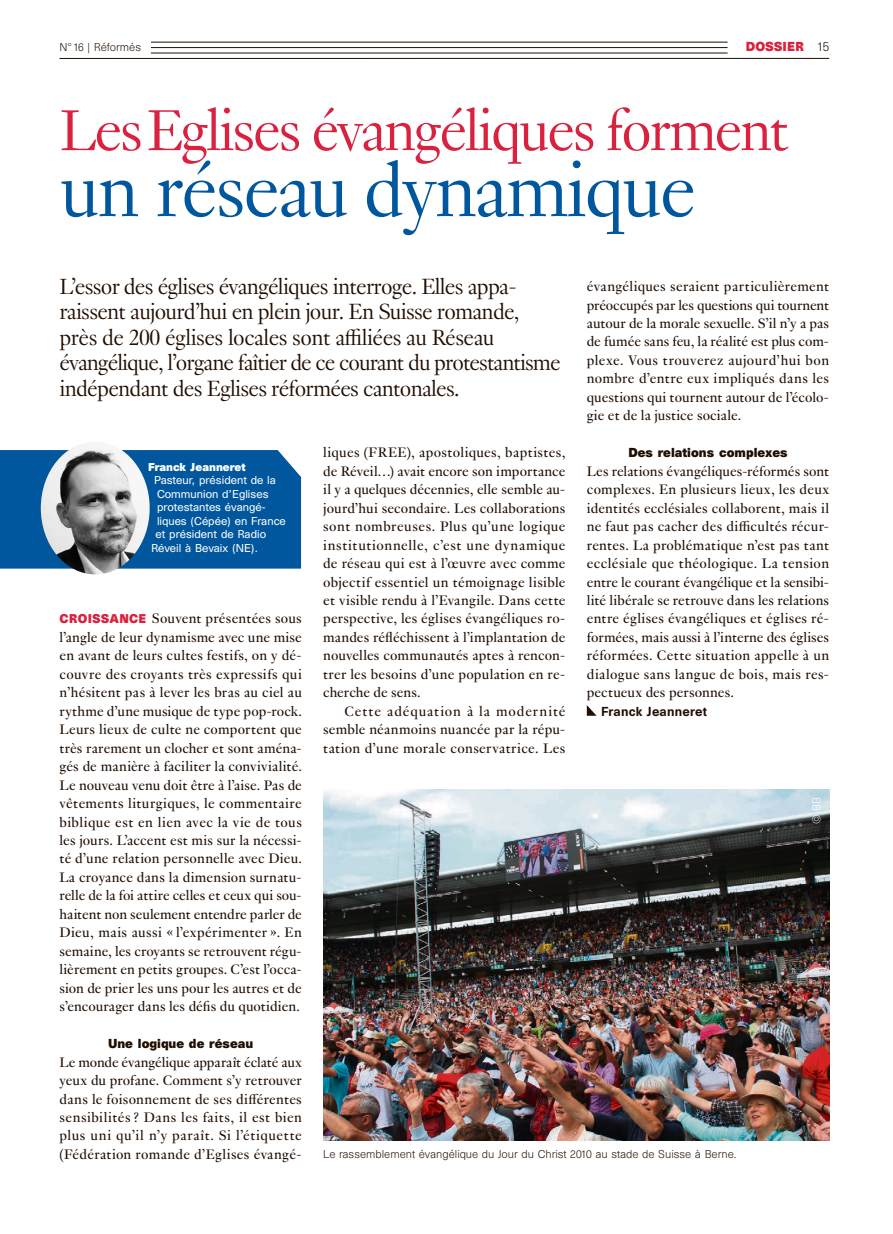
<style>
.page{position:relative;width:893px;height:1234px;background:#fff}
.page>*{position:absolute;margin:0;border:0;box-sizing:border-box;transform-origin:0 0}
.REF_Titres_indd{font:300 82.5px "Genath";letter-spacing:-.03em;color:#00579d}
.REF_Titres_indd-2{font:300 63px "Genath";letter-spacing:-.04em;color:#d9223f}
.REF_Chapeaux_indd{font:300 24px/25.5px "Genath";letter-spacing:-.03em;color:#200e00}
.REF_Texte_indd{font:15px/18.5px "Genath";letter-spacing:.015em;color:#200e00;text-align:justify}
.REF_Intertitre_indd{font:700 12px "Unica SB";color:#200e00}
.REF_Texte_indd-2{font:500 12px "Unica SB";letter-spacing:.015em;color:#200e00}
.t1{font:700 12px "Unica SB";color:#d9223f}
.REF_legendes_copyrig{font:10.5px "Unica SB";color:#fff}
.REF_legendes_copyrig-2{font:300 10.5px "Unica SB";color:#200e00}
.REF_legendes_copyrig-3{font:700 10.5px "Unica SB";color:#fff}
.REF_legendes_copyrig-4{font:300 10.5px "Unica SB";color:#fff}
.s1{font-weight:300;color:#200e00}
.s2{font-family:"Unica SB";font-weight:700;font-size:11.7px;color:#d9223f}
</style>
<div class="page">
<img style="left:41px;top:442px;width:109px;height:132px">
<svg style="left:0;top:447px;width:302px;height:121px;background:#3973a1"></svg>
<img style="left:323px;top:789px;width:506px;height:351px">
<svg style="left:587px;top:705px;width:9px;height:10px"></svg>
<hr style="left:60px;top:58px;width:769px;height:1px;background:#200e00">
<hr style="left:151px;top:53px;width:577px;height:1px;background:#200e00">
<hr style="left:151px;top:47px;width:577px;height:1px;background:#200e00">
<hr style="left:151px;top:42px;width:577px;height:1px;background:#200e00">
<p class="REF_legendes_copyrig-2" style="left:60px;top:41px;width:83px">N° 16 | Réformés</p>
<p class="t1" style="left:746px;top:39px;width:85px">DOSSIER <span class="s1">15</span></p>
<p class="REF_Titres_indd-2" style="left:60px;top:86px;width:731px">Les Eglises évangéliques forment</p>
<p class="REF_Titres_indd" style="left:60px;top:132px;width:638px">un réseau dynamique</p>
<p class="REF_Chapeaux_indd" style="left:60px;top:271px;width:462px">L’essor des églises évangéliques interroge. Elles appa&shy;raissent aujourd’hui en plein jour. En Suisse romande,</p>
<p class="REF_Chapeaux_indd" style="left:60px;top:322px;width:436px">près de 200 églises locales sont affiliées au Réseau</p>
<p class="REF_Chapeaux_indd" style="left:60px;top:348px;width:503px">évangélique, l’organe faîtier de ce courant du protestantisme</p>
<p class="REF_Chapeaux_indd" style="left:60px;top:373px;width:401px">indépendant des Eglises réformées cantonales.</p>
<p class="REF_Texte_indd" style="left:587px;top:276px;width:244px">évangéliques seraient particulièrement préoccupés par les questions qui tournent autour de la morale sexuelle. S’il n’y a pas de fumée sans feu, la réalité est plus com&shy;plexe. Vous trouverez aujourd’hui bon nombre d’entre eux impliqués dans les questions qui tournent autour de l’écolo&shy;gie et de la justice sociale.</p>
<p class="REF_Intertitre_indd" style="left:628px;top:445px;width:161px">Des relations complexes</p>
<p class="REF_Texte_indd" style="left:587px;top:460px;width:244px">Les relations évangéliques-réformés sont complexes. En plusieurs lieux, les deux identités ecclésiales collaborent, mais il ne faut pas cacher des difficultés récur&shy;rentes. La problématique n’est pas tant ecclésiale que théologique. La tension entre le courant évangélique et la sensibi&shy;lité libérale se retrouve dans les relations entre églises évangéliques et églises ré&shy;formées, mais aussi à l’interne des églises réformées. Cette situation appelle à un dialogue sans langue de bois, mais res&shy;pectueux des personnes.</p>
<p class="REF_Texte_indd-2" style="left:601px;top:703px;width:107px">Franck Jeanneret</p>
<p class="REF_Texte_indd" style="left:323px;top:442px;width:244px">liques (FREE), apostoliques, baptistes, de Réveil…) avait encore son importance il y a quelques décennies, elle semble au&shy;jourd’hui secondaire. Les collaborations sont nombreuses. Plus qu’une logique institutionnelle, c’est une dynamique de réseau qui est à l’œuvre avec comme objectif essentiel un témoignage lisible et visible rendu à l’Evangile. Dans cette perspective, les églises évangéliques ro&shy;mandes réfléchissent à l’implantation de nouvelles communautés aptes à rencon&shy;trer les besoins d’une population en re&shy;cherche de sens.</p>
<p class="REF_Texte_indd" style="left:323px;top:700px;width:244px;text-indent:21px">Cette adéquation à la modernité semble néanmoins nuancée par la répu&shy;tation d’une morale conservatrice. Les</p>
<p class="REF_legendes_copyrig-3" style="left:148px;top:460px;width:99px">Franck Jeanneret</p>
<p class="REF_legendes_copyrig" style="left:154px;top:474px;width:123px">Pasteur, président de la</p>
<p class="REF_legendes_copyrig" style="left:157px;top:487px;width:113px">Communion d’Eglises</p>
<p class="REF_legendes_copyrig" style="left:157px;top:501px;width:110px">protestantes évangé-</p>
<p class="REF_legendes_copyrig" style="left:157px;top:514px;width:130px">liques (Cépée) en France</p>
<p class="REF_legendes_copyrig" style="left:156px;top:528px;width:112px">et président de Radio</p>
<p class="REF_legendes_copyrig" style="left:151px;top:541px;width:109px">Réveil à Bevaix (NE).</p>
<p class="REF_Texte_indd" style="left:60px;top:608px;width:244px"><span class="s2">CROISSANCE</span> Souvent présentées sous l’angle de leur dynamisme avec une mise en avant de leurs cultes festifs, on y dé&shy;couvre des croyants très expressifs qui n’hésitent pas à lever les bras au ciel au rythme d’une musique de type pop-rock.<br>Leurs lieux de culte ne comportent que très rarement un clocher et sont aména&shy;gés de manière à faciliter la convivialité.<br>Le nouveau venu doit être à l’aise. Pas de vêtements liturgiques, le commentaire biblique est en lien avec la vie de tous les jours. L’accent est mis sur la nécessi&shy;té d’une relation personnelle avec Dieu.<br>La croyance dans la dimension surnatu&shy;relle de la foi attire celles et ceux qui sou&shy;haitent non seulement entendre parler de Dieu, mais aussi « l’expérimenter ». En semaine, les croyants se retrouvent régu&shy;lièrement en petits groupes. C’est l’occa&shy;sion de prier les uns pour les autres et de s’encourager dans les défis du quotidien.</p>
<p class="REF_Intertitre_indd" style="left:108px;top:1035px;width:147px">Une logique de réseau</p>
<p class="REF_Texte_indd" style="left:60px;top:1051px;width:244px">Le monde évangélique apparaît éclaté aux yeux du profane. Comment s’y retrouver dans le foisonnement de ses différentes sensibilités ? Dans les faits, il est bien plus uni qu’il n’y paraît. Si l’étiquette (Fédération romande d’Eglises évangé-</p>
<p class="REF_legendes_copyrig-4" style="left:810px;top:824px;width:28px;rotate:-90deg">© BB</p>
<p class="REF_legendes_copyrig-2" style="left:323px;top:1147px;width:415px">Le rassemblement évangélique du Jour du Christ 2010 au stade de Suisse à Berne.</p>
</div>
